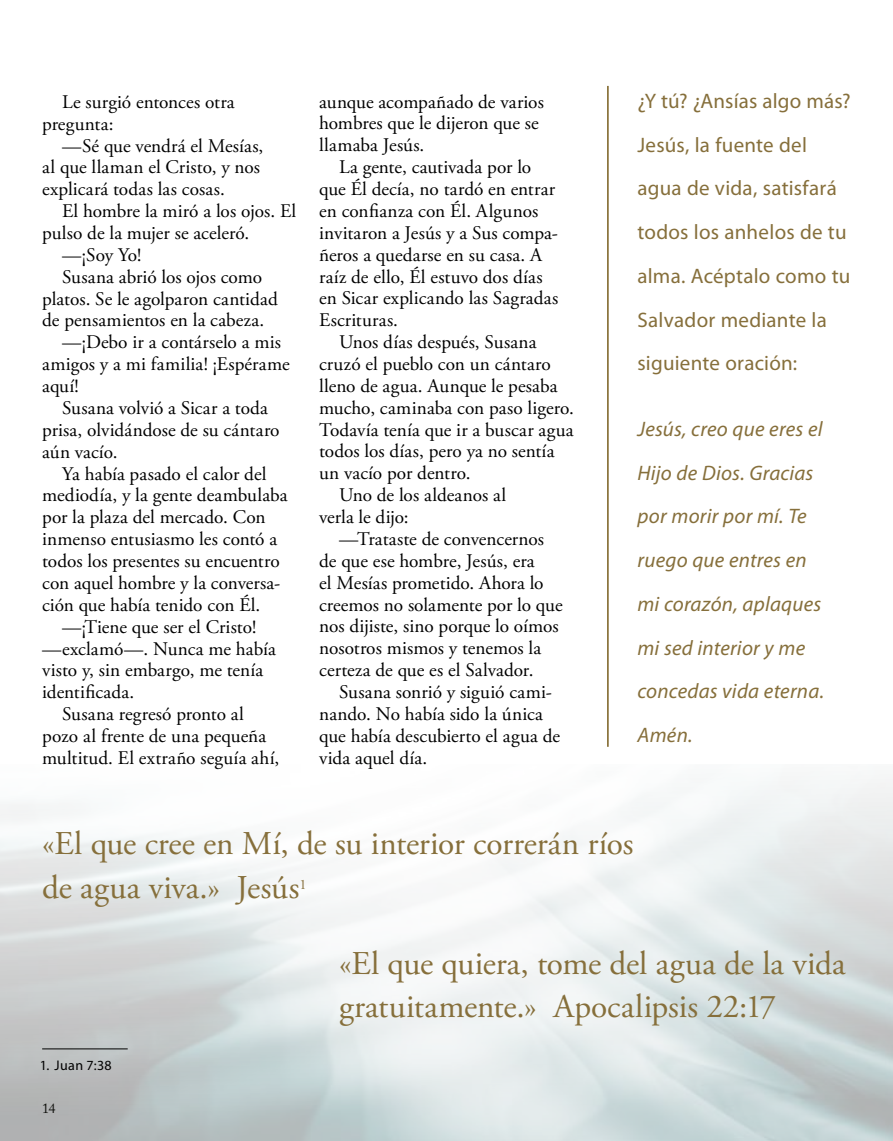
<style>
.page{position:relative;width:893px;height:1141px;background:#fff}
.page>*{position:absolute;margin:0;border:0;box-sizing:border-box;transform-origin:0 0}
.t1{font:33.25px/43.8px "Adobe Garamond Pro";letter-spacing:.005em;color:#866f3b}
.t2{font:21px/43.8px "Myriad Pro";letter-spacing:.01em;color:#866f3b}
.t3{font:italic 21px/43.8px "Myriad Pro";letter-spacing:.01em;color:#866f3b}
.t4{font:19.25px/21.9px "Adobe Garamond Pro";letter-spacing:-.005em;color:#000}
.t5{font:14.35px "Adobe Garamond Pro";color:#866f3b}
.t6{font:14px "Myriad Pro";letter-spacing:.025em;color:#000}
.t7{font:14px "Adobe Caslon Pro";color:#10110d}
</style>
<div class="page">
<hr style="left:607px;top:86px;width:2px;height:661px;background:#8c753f">
<hr style="left:42px;top:1048px;width:86px;height:1px;background:#000">
<p class="t4" style="left:42px;top:91px;width:194px;text-indent:20px">Le surgió entonces otra pregunta:</p>
<p class="t4" style="left:42px;top:135px;width:223px;text-indent:20px">—Sé que vendrá el Mesías, al que llaman el Cristo, y nos explicará todas las cosas.</p>
<p class="t4" style="left:62px;top:201px;width:236px">El hombre la miró a los ojos. El</p>
<p class="t4" style="left:42px;top:223px;width:209px">pulso de la mujer se aceleró.</p>
<p class="t4" style="left:62px;top:245px;width:81px">—¡Soy Yo!</p>
<p class="t4" style="left:62px;top:266px;width:202px">Susana abrió los ojos como</p>
<p class="t4" style="left:42px;top:288px;width:237px">platos. Se le agolparon cantidad</p>
<p class="t4" style="left:42px;top:310px;width:224px">de pensamientos en la cabeza.</p>
<p class="t4" style="left:62px;top:332px;width:221px">—¡Debo ir a contárselo a mis</p>
<p class="t4" style="left:42px;top:354px;width:249px">amigos y a mi familia! ¡Espérame</p>
<p class="t4" style="left:42px;top:376px;width:38px">aquí!</p>
<p class="t4" style="left:62px;top:398px;width:208px">Susana volvió a Sicar a toda</p>
<p class="t4" style="left:42px;top:419px;width:239px">prisa, olvidándose de su cántaro</p>
<p class="t4" style="left:42px;top:441px;width:77px">aún vacío.</p>
<p class="t4" style="left:62px;top:463px;width:206px">Ya había pasado el calor del</p>
<p class="t4" style="left:42px;top:485px;width:247px">mediodía, y la gente deambulaba</p>
<p class="t4" style="left:42px;top:507px;width:225px">por la plaza del mercado. Con</p>
<p class="t4" style="left:42px;top:529px;width:237px">inmenso entusiasmo les contó a</p>
<p class="t4" style="left:42px;top:551px;width:239px">todos los presentes su encuentro</p>
<p class="t4" style="left:42px;top:573px;width:239px">con aquel hombre y la conversa-</p>
<p class="t4" style="left:42px;top:594px;width:220px">ción que había tenido con Él.</p>
<p class="t4" style="left:62px;top:616px;width:196px">—¡Tiene que ser el Cristo!</p>
<p class="t4" style="left:42px;top:638px;width:235px">—exclamó—. Nunca me había</p>
<p class="t4" style="left:42px;top:660px;width:223px">visto y, sin embargo, me tenía</p>
<p class="t4" style="left:42px;top:682px;width:94px">identificada.</p>
<p class="t4" style="left:62px;top:704px;width:183px">Susana regresó pronto al</p>
<p class="t4" style="left:42px;top:726px;width:226px">pozo al frente de una pequeña</p>
<p class="t4" style="left:42px;top:747px;width:239px">multitud. El extraño seguía ahí,</p>
<p class="t4" style="left:319px;top:91px;width:226px">aunque acompañado de varios hombres que le dijeron que se llamaba Jesús.</p>
<p class="t4" style="left:319px;top:157px;width:241px;text-indent:20px">La gente, cautivada por lo que Él decía, no tardó en entrar en confianza con Él. Algunos invitaron a Jesús y a Sus compa&shy;ñeros a quedarse en su casa. A raíz de ello, Él estuvo dos días en Sicar explicando las Sagradas<br>Escrituras.</p>
<p class="t4" style="left:339px;top:332px;width:199px">Unos días después, Susana</p>
<p class="t4" style="left:319px;top:354px;width:233px">cruzó el pueblo con un cántaro</p>
<p class="t4" style="left:319px;top:376px;width:240px">lleno de agua. Aunque le pesaba</p>
<p class="t4" style="left:319px;top:397px;width:256px">mucho, caminaba con paso ligero.</p>
<p class="t4" style="left:319px;top:419px;width:256px">Todavía tenía que ir a buscar agua</p>
<p class="t4" style="left:319px;top:441px;width:237px">todos los días, pero ya no sentía</p>
<p class="t4" style="left:319px;top:463px;width:153px">un vacío por dentro.</p>
<p class="t4" style="left:339px;top:485px;width:169px">Uno de los aldeanos al</p>
<p class="t4" style="left:319px;top:507px;width:91px">verla le dijo:</p>
<p class="t4" style="left:339px;top:529px;width:206px">—Trataste de convencernos</p>
<p class="t4" style="left:319px;top:550px;width:217px">de que ese hombre, Jesús, era</p>
<p class="t4" style="left:319px;top:572px;width:226px">el Mesías prometido. Ahora lo</p>
<p class="t4" style="left:319px;top:594px;width:245px">creemos no solamente por lo que</p>
<p class="t4" style="left:319px;top:616px;width:241px">nos dijiste, sino porque lo oímos</p>
<p class="t4" style="left:319px;top:638px;width:224px">nosotros mismos y tenemos la</p>
<p class="t4" style="left:319px;top:660px;width:216px">certeza de que es el Salvador.</p>
<p class="t4" style="left:339px;top:682px;width:215px">Susana sonrió y siguió cami-</p>
<p class="t4" style="left:319px;top:704px;width:225px">nando. No había sido la única</p>
<p class="t4" style="left:319px;top:725px;width:242px">que había descubierto el agua de</p>
<p class="t4" style="left:319px;top:747px;width:110px">vida aquel día.</p>
<p class="t2" style="left:637px;top:79px;width:215px">¿Y tú? ¿Ansías algo más?<br>Jesús, la fuente del agua de vida, satisfará todos los anhelos de tu alma. Acéptalo como tu<br>Salvador mediante la siguiente oración:</p>
<p class="t3" style="left:637px;top:407px;width:188px">Jesús, creo que eres el<br>Hijo de Dios. Gracias por morir por mí. Te ruego que entres en mi corazón, aplaques mi sed interior y me concedas vida eterna.<br>Amén.</p>
<h1 class="t1" style="left:42px;top:823px;width:593px">«El que cree en Mí, de su interior correrán ríos de agua viva.» Jesús</h1>
<p class="t5" style="left:299px;top:876px;width:9px">1</p>
<p class="t6" style="left:40px;top:1057px;width:74px">1. Juan 7:38</p>
<p class="t7" style="left:42px;top:1100px;width:15px">14</p>
<h1 class="t1" style="left:339px;top:942px;width:508px">«El que quiera, tome del agua de la vida gratuitamente.» Apocalipsis 22:17</h1>
</div>
